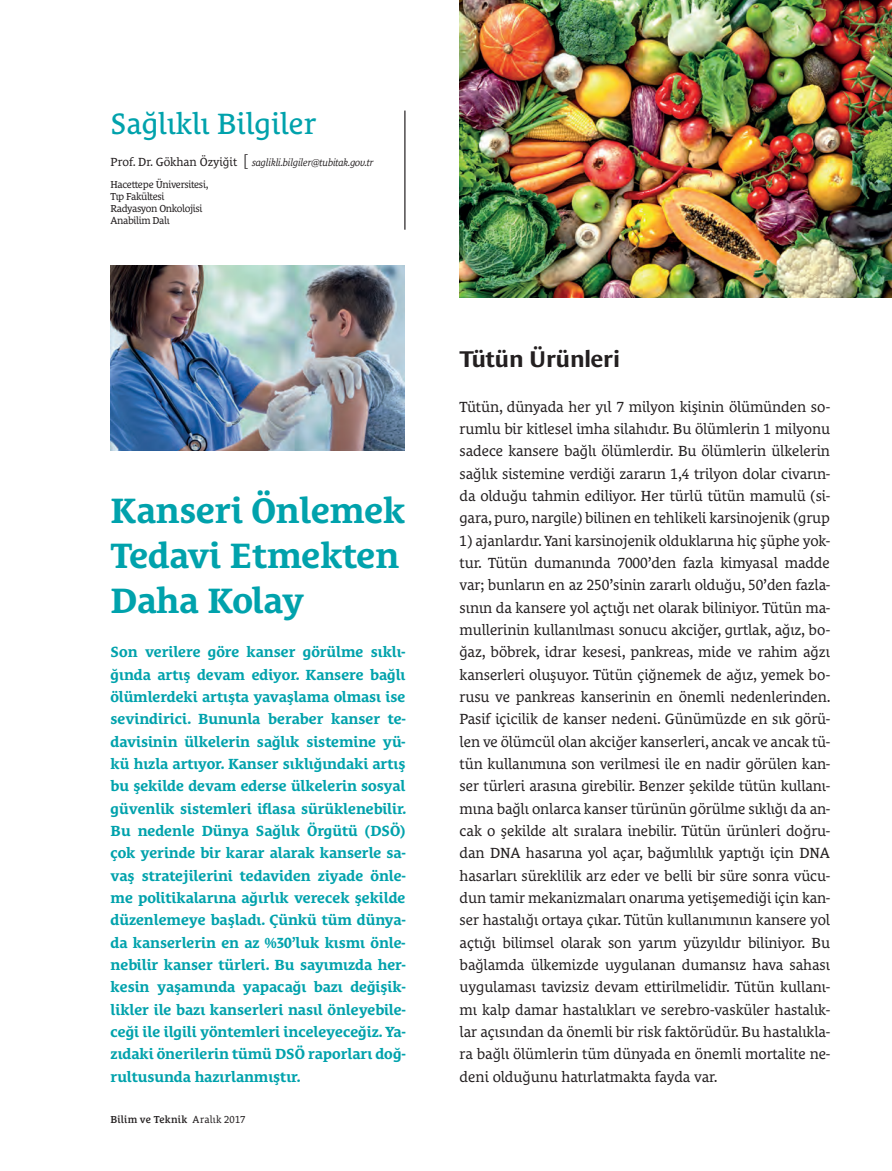
<style>
.page{position:relative;width:892px;height:1171px;background:#fff}
.page>*{position:absolute;margin:0;border:0;box-sizing:border-box;transform-origin:0 0}
.t1{font:700 36px/44.7px "Le Monde Courrier Pro";letter-spacing:-.01em;color:#00a2ac}
.t2{font:30px "Le Monde Courrier Pro";color:#00a2ac}
.t3{font:700 23.25px "Le Monde Sans Pro";letter-spacing:-.01em;color:#231f20}
.t4{font:15px/22.4px "Le Monde Courrier Pro";letter-spacing:-.01em;color:#231f20;text-align:justify}
.t5{font:700 15px/22.4px "Le Monde Courrier Pro";letter-spacing:-.005em;color:#00a2ac;text-align:justify}
.t6{font:italic 10.35px/22.4px "Le Monde Courrier Pro";letter-spacing:-.035em;color:#231f20}
.t7{font:10.35px/12px "Le Monde Courrier Pro";letter-spacing:-.035em;color:#231f20}
.t8{font:600 10.35px "Le Monde Courrier Pro";letter-spacing:.01em;color:#231f20}
.s1{font-style:normal;font-size:12px}
.s2{font-family:"Le Monde Sans Pro";font-weight:300;font-style:normal;font-size:16.2px}
.s3{font-style:normal}
.s4{font-weight:400}
</style>
<div class="page">
<hr style="left:404px;top:110px;width:1px;height:120px;background:#231f20">
<img style="left:110px;top:266px;width:294px;height:185px">
<img style="left:459px;top:0;width:432px;height:298px">
<h2 class="t2" style="left:110px;top:100px;width:207px">Sağlıklı Bilgiler</h2>
<p class="t6" style="left:110px;top:150px;width:264px"><span class="s1">Prof. Dr. Gökhan Özyiğit</span> <span class="s2">[</span> saglikli.bilgiler@tubitak.gov.tr<br><span class="s3">Hacettepe Üniversitesi,</span></p>
<p class="t7" style="left:110px;top:189px;width:93px">Tıp Fakültesi<br>Radyasyon Onkolojisi<br>Anabilim Dalı</p>
<h1 class="t1" style="left:110px;top:484px;width:296px">Kanseri Önlemek<br>Tedavi Etmekten<br>Daha Kolay</h1>
<p class="t5" style="left:110px;top:639px;width:297px">Son verilere göre kanser görülme sıklı&shy;ğında artış devam ediyor. Kansere bağlı ölümlerdeki artışta yavaşlama olması ise sevindirici. Bununla beraber kanser te&shy;davisinin ülkelerin sağlık sistemine yü&shy;kü hızla artıyor. Kanser sıklığındaki artış bu şekilde devam ederse ülkelerin sosyal güvenlik sistemleri iflasa sürüklenebilir.<br>Bu nedenle Dünya Sağlık Örgütü (DSÖ) çok yerinde bir karar alarak kanserle sa&shy;vaş stratejilerini tedaviden ziyade önle&shy;me politikalarına ağırlık verecek şekilde düzenlemeye başladı. Çünkü tüm dünya&shy;da kanserlerin en az %30’luk kısmı önle&shy;nebilir kanser türleri. Bu sayımızda her&shy;kesin yaşamında yapacağı bazı değişik&shy;likler ile bazı kanserleri nasıl önleyebile&shy;ceği ile ilgili yöntemleri inceleyeceğiz. Ya&shy;zıdaki önerilerin tümü DSÖ raporları doğ&shy;rultusunda hazırlanmıştır.</p>
<p class="t8" style="left:110px;top:1110px;width:136px">Bilim ve Teknik <span class="s4">Aralık 2017</span></p>
<h3 class="t3" style="left:459px;top:341px;width:162px">Tütün Ürünleri</h3>
<p class="t4" style="left:459px;top:393px;width:371px">Tütün, dünyada her yıl 7 milyon kişinin ölümünden so&shy;rumlu bir kitlesel imha silahıdır. Bu ölümlerin 1 milyonu sadece kansere bağlı ölümlerdir. Bu ölümlerin ülkelerin sağlık sistemine verdiği zararın 1,4 trilyon dolar civarın&shy;da olduğu tahmin ediliyor. Her türlü tütün mamulü (si&shy;gara, puro, nargile) bilinen en tehlikeli karsinojenik (grup</p>
<p class="t4" style="left:459px;top:527px;width:372px">1) ajanlardır. Yani karsinojenik olduklarına hiç şüphe yok&shy;tur. Tütün dumanında 7000’den fazla kimyasal madde var; bunların en az 250’sinin zararlı olduğu, 50’den fazla&shy;sının da kansere yol açtığı net olarak biliniyor. Tütün ma&shy;mullerinin kullanılması sonucu akciğer, gırtlak, ağız, bo&shy;ğaz, böbrek, idrar kesesi, pankreas, mide ve rahim ağzı kanserleri oluşuyor. Tütün çiğnemek de ağız, yemek bo&shy;rusu ve pankreas kanserinin en önemli nedenlerinden.<br>Pasif içicilik de kanser nedeni. Günümüzde en sık görü&shy;len ve ölümcül olan akciğer kanserleri, ancak ve ancak tü&shy;tün kullanımına son verilmesi ile en nadir görülen kan&shy;ser türleri arasına girebilir. Benzer şekilde tütün kullanı&shy;mına bağlı onlarca kanser türünün görülme sıklığı da an&shy;cak o şekilde alt sıralara inebilir. Tütün ürünleri doğru&shy;dan DNA hasarına yol açar, bağımlılık yaptığı için DNA hasarları süreklilik arz eder ve belli bir süre sonra vücu&shy;dun tamir mekanizmaları onarıma yetişemediği için kan&shy;ser hastalığı ortaya çıkar. Tütün kullanımının kansere yol açtığı bilimsel olarak son yarım yüzyıldır biliniyor. Bu bağlamda ülkemizde uygulanan dumansız hava sahası uygulaması tavizsiz devam ettirilmelidir. Tütün kullanı&shy;mı kalp damar hastalıkları ve serebro-vasküler hastalık&shy;lar açısından da önemli bir risk faktörüdür. Bu hastalıkla&shy;ra bağlı ölümlerin tüm dünyada en önemli mortalite ne&shy;deni olduğunu hatırlatmakta fayda var.</p>
</div>
